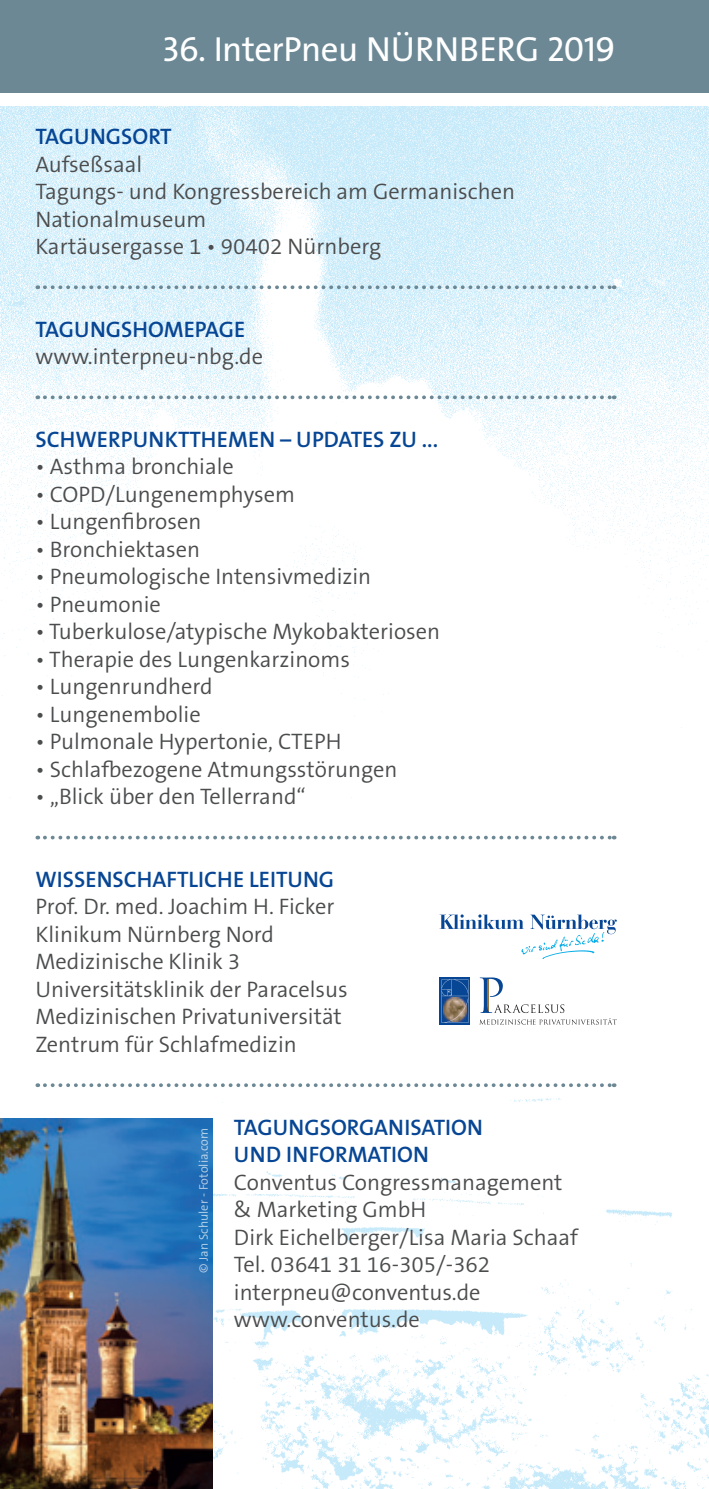
<style>
.page{position:relative;width:709px;height:1489px;background:#fff}
.page>*{position:absolute;margin:0;border:0;box-sizing:border-box;transform-origin:0 0}
.t1{font:35px "The Sans Os F";letter-spacing:-.015em;color:#fff}
.t2{font:300 22.5px/27.5px "The Sans B W4";color:#4b4c4d}
.t3{font:600 22.5px/27.5px "The Sans";color:#074694}
.t4{font:300 12.5px "The Sans B W4";color:#fff}
</style>
<div class="page">
<img style="left:0;top:106px;width:709px;height:1382px">
<div style="left:0;top:0;width:709px;height:92px;background:#6c8895"></div>
<svg style="left:45px;top:285px;width:569px;height:4px;background:#b5ccd6"></svg>
<svg style="left:45px;top:395px;width:569px;height:4px"></svg>
<svg style="left:45px;top:835px;width:569px;height:4px"></svg>
<svg style="left:439px;top:914px;width:178px;height:45px"></svg>
<svg style="left:439px;top:977px;width:31px;height:47px"></svg>
<svg style="left:441px;top:979px;width:27px;height:43px"></svg>
<svg style="left:479px;top:977px;width:138px;height:47px"></svg>
<svg style="left:45px;top:1083px;width:569px;height:4px"></svg>
<img style="left:0;top:1118px;width:213px;height:370px">
<h1 class="t1" style="left:163px;top:27px;width:454px">36. InterPneu Nürn berg 2019</h1>
<p class="t3" style="left:35px;top:122px;width:138px">TAGUNGSORT</p>
<p class="t2" style="left:35px;top:150px;width:481px">Aufseßsaal<br>Tagungs- und Kongressbereich am Germanischen<br>Nationalmuseum<br>Kartäusergasse 1 • 90402 Nürnberg</p>
<p class="t3" style="left:35px;top:314px;width:211px">TAGUNGSHOMEPAGE</p>
<p class="t2" style="left:35px;top:343px;width:229px">www.interpneu-nbg.de</p>
<p class="t3" style="left:35px;top:424px;width:76px">SCHWERPUN</p>
<p class="t3" style="left:165px;top:424px;width:28px">KTTHEMEN</p>
<p class="t3" style="left:280px;top:424px;width:159px">– UPDATES ZU ...</p>
<p class="t2" style="left:35px;top:453px;width:200px">• Asthma bronchiale</p>
<p class="t2" style="left:35px;top:480px;width:261px">• COPD/Lungenemphysem</p>
<p class="t2" style="left:35px;top:508px;width:167px">• Lungenfibrosen</p>
<p class="t2" style="left:35px;top:535px;width:166px">• Bronchiektasen</p>
<p class="t2" style="left:35px;top:563px;width:337px">• Pneumologische Intensivmedizin</p>
<p class="t2" style="left:35px;top:590px;width:127px">• Pneumonie</p>
<p class="t2" style="left:35px;top:618px;width:406px">• Tuberkulose/atypische Mykobakteriosen</p>
<p class="t2" style="left:35px;top:645px;width:316px">• Therapie des Lungenkarzinoms</p>
<p class="t2" style="left:35px;top:673px;width:179px">• Lungenrundherd</p>
<p class="t2" style="left:35px;top:700px;width:167px">• Lungenembolie</p>
<p class="t2" style="left:35px;top:728px;width:308px">• Pulmonale Hypertonie, CTEPH</p>
<p class="t2" style="left:35px;top:755px;width:363px">• Schlafbezogene Atmungsstörungen</p>
<p class="t2" style="left:35px;top:783px;width:272px">• „Blick über den Tellerrand“</p>
<p class="t3" style="left:35px;top:864px;width:300px">WISSENSCHAFTLICHE LEITUNG</p>
<p class="t2" style="left:35px;top:893px;width:314px">Prof. Dr. med. Joachim H. Ficker<br>Klinikum Nürnberg Nord<br>Medizinische Klinik 3<br>Universitätsklinik der Paracelsus<br>Medizinischen Privatuniversität<br>Zentrum für Schlafmedizin</p>
<p class="t4" style="left:195px;top:1272px;width:146px;rotate:-90deg">© Jan Schuler - Fotolia.com</p>
<p class="t3" style="left:234px;top:1112px;width:250px">TAGUNGSORGANISATION<br>UND I NFORMATION</p>
<p class="t2" style="left:234px;top:1168px;width:345px">Conventus Congressmanagement &amp; Marketing GmbH<br>Dirk Eichelberger/Lisa Maria Schaaf<br>Tel. 03641 31 16-305/-362 interpneu@conventus.de www.conventus.de</p>
</div>
